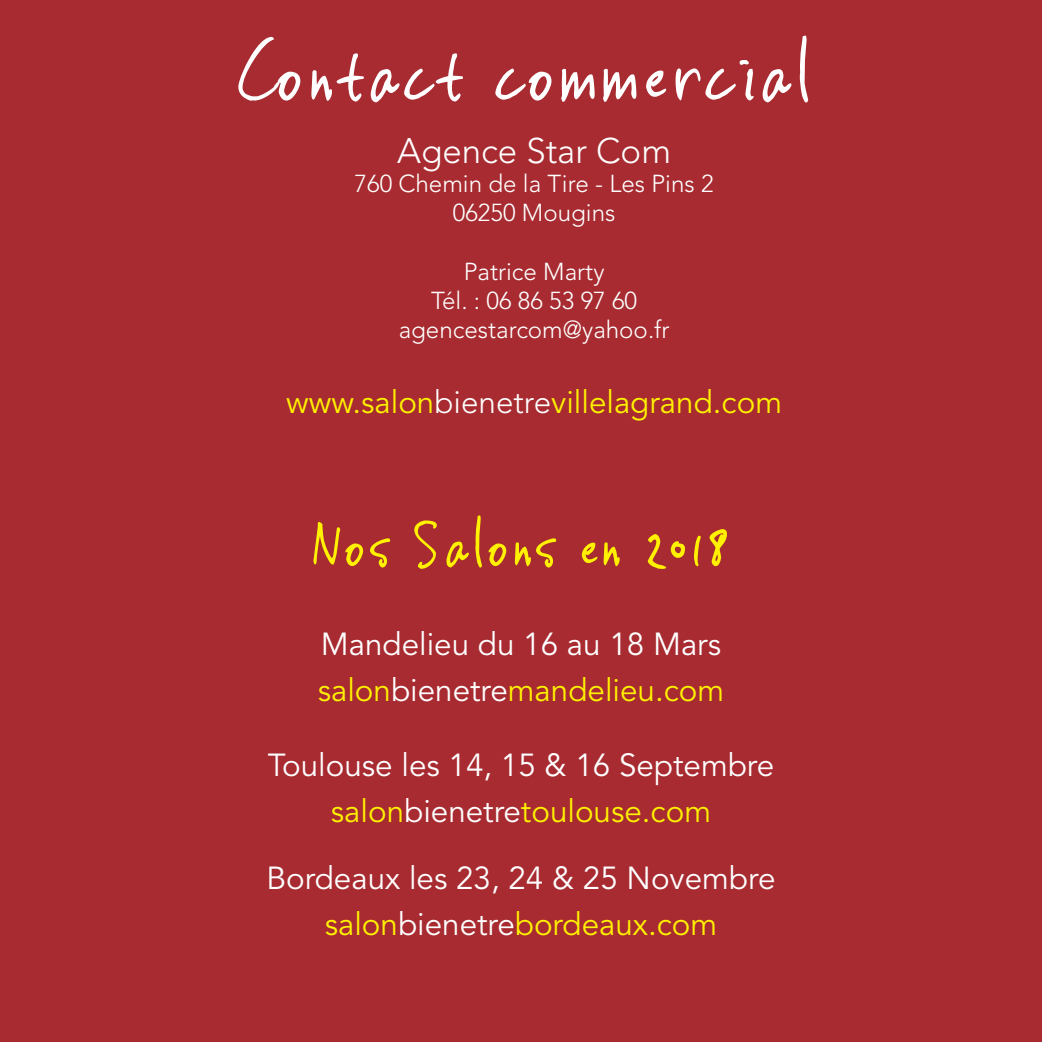
<style>
.page{position:relative;width:1042px;height:1042px;background:#a72b30}
.page>*{position:absolute;margin:0;border:0;box-sizing:border-box;transform-origin:0 0}
.t1{font:85.75px "Vinc Hand";color:#fff}
.t2{font:66.85px "Vinc Hand";letter-spacing:.015em;color:#fff101}
.t3{font:300 35.18px "Avenir LT Std";color:#fff}
.t4{font:31.68px/45.5px "Avenir LT Std";color:#fff;text-align:center}
.t5{font:31.68px "Avenir LT Std";color:#fff101}
.t6{font:300 24.32px/29.2px "Avenir LT Std";color:#fff;text-align:center}
.s1{font-weight:300;color:#fff}
.s2{color:#fff101}
</style>
<div class="page">
<h1 class="t1" style="left:238px;top:18px;width:576px">Contact commercial</h1>
<p class="t3" style="left:397px;top:130px;width:275px">Agence Star Com</p>
<p class="t6" style="left:355px;top:169px;width:360px">760 Chemin de la Tire - Les Pins 2<br>06250 Mougins</p>
<p class="t6" style="left:399px;top:257px;width:272px">Patrice Marty<br>Tél. : 06 86 53 97 60 agencestarcom@yahoo.fr</p>
<p class="t5" style="left:286px;top:384px;width:497px">www.salon<span class="s1">bienetre</span>villelagrand.com</p>
<h2 class="t2" style="left:311px;top:502px;width:420px">Nos Salons en 2018</h2>
<p class="t4" style="left:318px;top:622px;width:408px;text-align:left">Mandelieu du 16 au 18 Mars <span class="s2">salon</span>bienetre<span class="s2">mandelieu.com</span></p>
<p class="t4" style="left:268px;top:743px;width:508px">Toulouse les 14, 15 &amp; 16 Septembre <span class="s2">salon</span>bienetre<span class="s2">toulouse.com</span></p>
<p class="t4" style="left:266px;top:856px;width:510px">Bordeaux les 23, 24 &amp; 25 Novembre <span class="s2">salon</span>bienetre<span class="s2">bordeaux.com</span></p>
</div>
